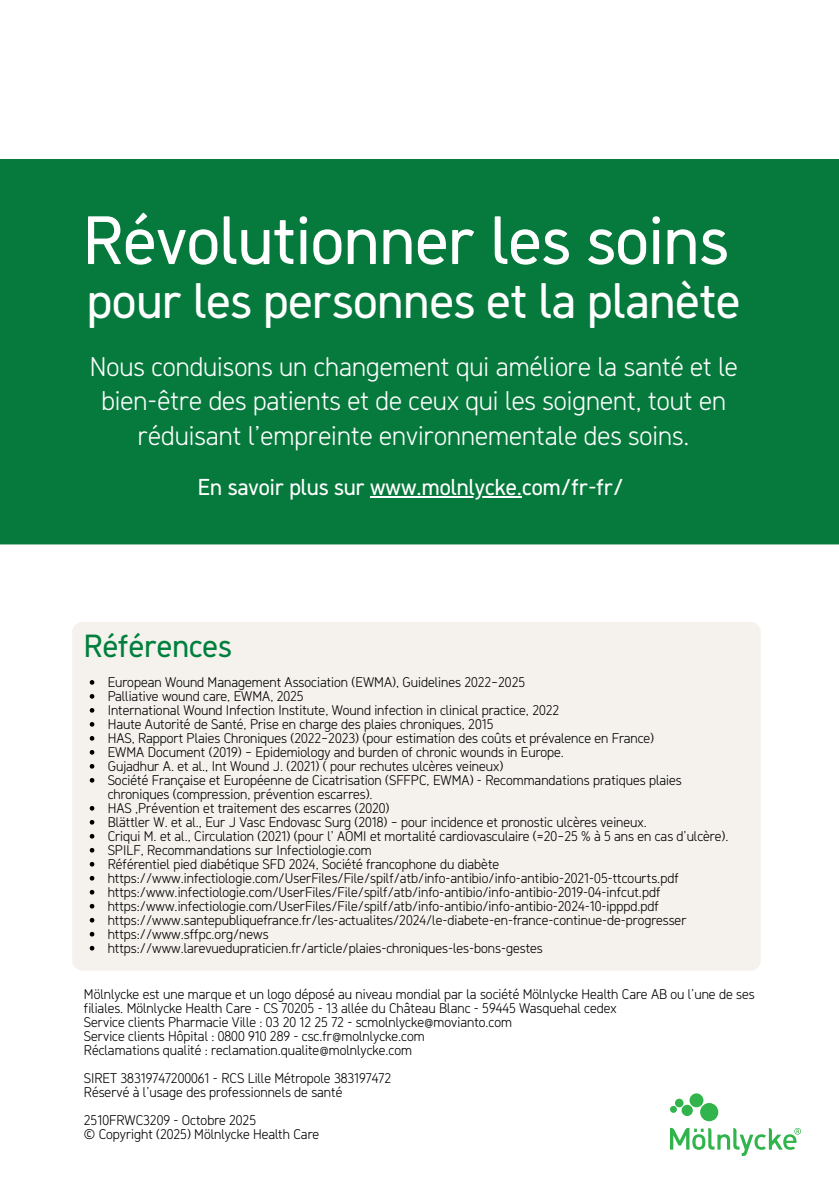
<style>
.page{position:relative;width:839px;height:1191px;background:#fff}
.page>*{position:absolute;margin:0;border:0;box-sizing:border-box;transform-origin:0 0}
.t1{font:68.2px "Molnlycke Sans";color:#fff}
.t2{font:49.8px "Molnlycke Sans";color:#fff}
.t3{font:32px "Molnlycke Sans";color:#007f3d}
.t4{font:300 27px/34.4px "Molnlycke Sans";color:#fff;text-align:center}
.t5{font:23px "Molnlycke Sans";color:#fff}
.t6{font:300 14px/14px "Molnlycke Sans";color:#000}
</style>
<div class="page">
<svg style="left:670px;top:1093px;width:131px;height:57px"></svg>
<div style="left:72px;top:622px;width:688px;height:349px;background:#f5f2ee"></div>
<div style="left:0;top:159px;width:838px;height:385px;background:#067a3c"></div>
<hr style="left:370px;top:497px;width:152px;height:1px;background:#fff">
<svg style="left:90px;top:680px;width:4px;height:5px"></svg>
<svg style="left:90px;top:694px;width:4px;height:5px"></svg>
<svg style="left:90px;top:708px;width:4px;height:5px"></svg>
<svg style="left:90px;top:722px;width:4px;height:5px"></svg>
<svg style="left:90px;top:736px;width:4px;height:5px"></svg>
<svg style="left:90px;top:750px;width:4px;height:5px"></svg>
<svg style="left:90px;top:764px;width:4px;height:5px"></svg>
<svg style="left:90px;top:778px;width:4px;height:5px"></svg>
<svg style="left:90px;top:806px;width:4px;height:5px"></svg>
<svg style="left:90px;top:820px;width:4px;height:5px"></svg>
<svg style="left:90px;top:834px;width:4px;height:5px"></svg>
<svg style="left:90px;top:848px;width:4px;height:5px"></svg>
<svg style="left:90px;top:862px;width:4px;height:5px"></svg>
<svg style="left:90px;top:876px;width:4px;height:5px"></svg>
<svg style="left:90px;top:890px;width:4px;height:5px"></svg>
<svg style="left:90px;top:904px;width:4px;height:5px"></svg>
<svg style="left:90px;top:918px;width:4px;height:5px"></svg>
<svg style="left:90px;top:932px;width:4px;height:5px"></svg>
<svg style="left:90px;top:946px;width:4px;height:5px"></svg>
<h1 class="t1" style="left:83px;top:196px;width:647px">Révolutionner les soins</h1>
<h2 class="t2" style="left:87px;top:268px;width:654px">pour les personnes et la planète</h2>
<h3 class="t4" style="left:90px;top:349px;width:649px">Nous conduisons un changement qui améliore la santé et le bien-être des patients et de ceux qui les soignent, tout en réduisant l’empreinte environnementale des soins.</h3>
<h3 class="t5" style="left:198px;top:472px;width:427px">En savoir plus sur www.molnlycke.com/fr-fr/</h3>
<h3 class="t3" style="left:84px;top:625px;width:149px">Références</h3>
<p class="t6" style="left:108px;top:675px;width:622px">European Wound Management Association (EWMA), Guidelines 2022–2025<br>Palliative wound care, EWMA, 2025<br>International Wound Infection Institute, Wound infection in clinical practice, 2022<br>Haute Autorité de Santé, Prise en charge des plaies chroniques, 2015<br>HAS, Rapport Plaies Chroniques (2022–2023) (pour estimation des coûts et prévalence en France)<br>EWMA Document (2019) – Epidemiology and burden of chronic wounds in Europe.<br>Gujadhur A. et al., Int Wound J. (2021) ( pour rechutes ulcères veineux)<br>Société Française et Européenne de Cicatrisation (SFFPC, EWMA) - Recommandations pratiques plaies chroniques (compression, prévention escarres).<br>HAS ,Prévention et traitement des escarres (2020)<br>Blättler W. et al., Eur J Vasc Endovasc Surg (2018) – pour incidence et pronostic ulcères veineux.<br>Criqui M. et al., Circulation (2021) (pour l’ AOMI et mortalité cardiovasculaire (≈20–25 % à 5 ans en cas d’ulcère).<br>SPILF, Recommandations sur Infectiologie.com<br>Référentiel pied diabétique SFD 2024, Société francophone du diabète https://www.infectiologie.com/UserFiles/File/spilf/atb/info-antibio/info-antibio-2021-05-ttcourts.pdf https:/www.infectiologie.com/UserFiles/File/spilf/atb/info-antibio/info-antibio-2019-04-infcut.pdf https:/www.infectiologie.com/UserFiles/File/spilf/atb/info-antibio/info-antibio-2024-10-ipppd.pdf https://www.santepubliquefrance.fr/les-actualites/2024/le-diabete-en-france-continue-de-progresser https://www.sffpc.org/news<br>https://www.larevuedupraticien.fr/article/plaies-chroniques-les-bons-gestes</p>
<p class="t6" style="left:84px;top:986px;width:672px">Mölnlycke est une marque et un logo déposé au niveau mondial par la société Mölnlycke Health Care AB ou l’une de ses filiales. Mölnlycke Health Care - CS 70205 - 13 allée du Château Blanc - 59445 Wasquehal cedex<br>Service clients Pharmacie Ville : 03 20 12 25 72 - scmolnlycke@movianto.com<br>Service clients Hôpital : 0800 910 289 - csc.fr@molnlycke.com<br>Réclamations qualité : reclamation.qualite@molnlycke.com</p>
<p class="t6" style="left:84px;top:1070px;width:309px">SIRET 38319747200061 - RCS Lille Métropole 383197472<br>Réservé à l’usage des professionnels de santé</p>
<p class="t6" style="left:84px;top:1112px;width:237px">2510FRWC3209 - Octobre 2025<br>© Copyright (2025) Mölnlycke Health Care</p>
</div>
